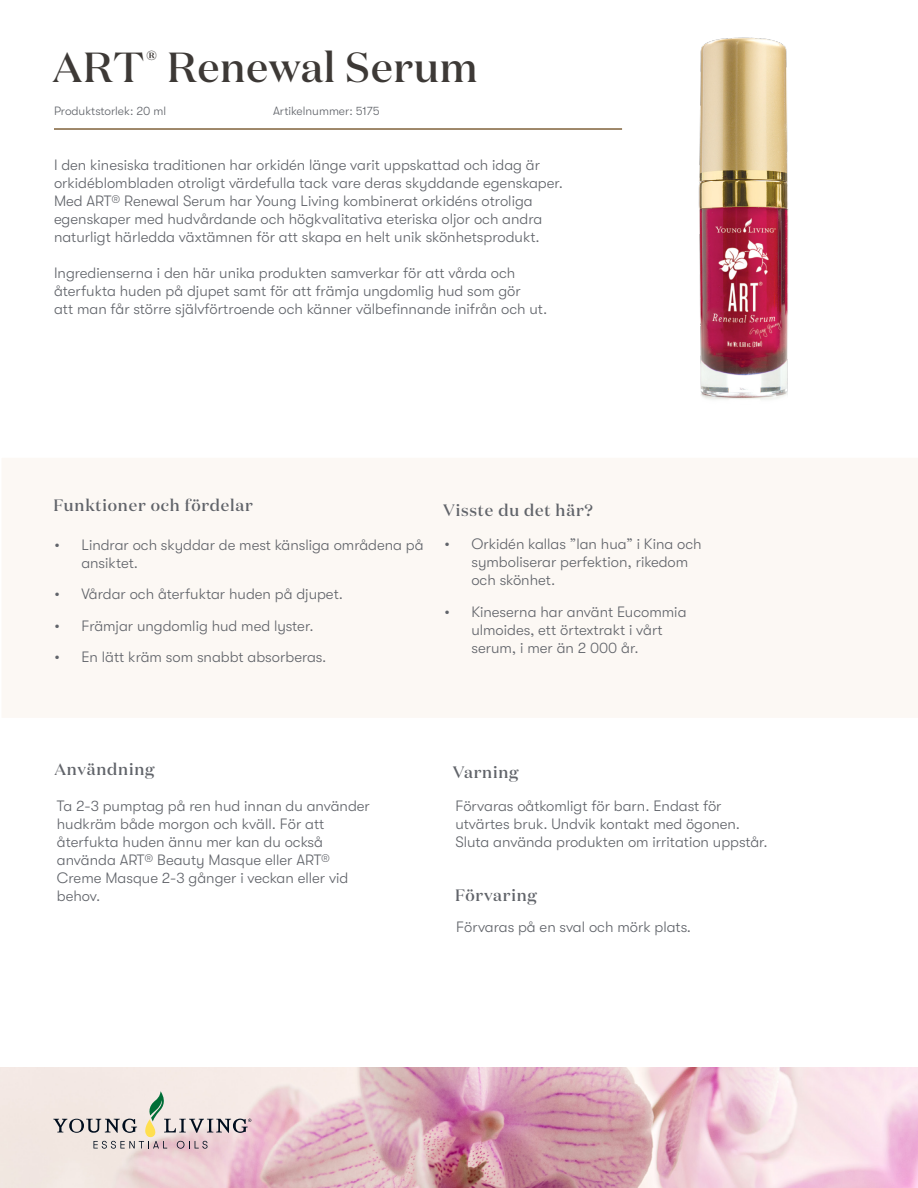
<style>
.page{position:relative;width:918px;height:1188px;background:#fff}
.page>*{position:absolute;margin:0;border:0;box-sizing:border-box;transform-origin:0 0}
.t1{font:500 42px "Domaine Display";letter-spacing:.02em;color:#3d3936}
.t2{font:500 16.5px "Domaine Display";letter-spacing:.05em;color:#61646a}
.t3{font:300 15px/18px "GT Walsheim Pro";color:#61646a}
.t4{font:300 12px "GT Walsheim Pro";color:#61646a}
</style>
<div class="page">
<img style="left:0;top:1067px;width:918px;height:121px">
<svg style="left:53px;top:1091px;width:198px;height:58px;background:#dbd1cd"></svg>
<div style="left:2px;top:458px;width:916px;height:259px;background:#fcf8f4"></div>
<hr style="left:54px;top:128px;width:568px;height:2px;background:#80623b">
<img style="left:698px;top:37px;width:91px;height:363px">
<h1 class="t1" style="left:52px;top:40px;width:427px">ART<sup>®</sup> Renewal Serum</h1>
<p class="t4" style="left:54px;top:104px;width:114px">Produktstorlek: 20 ml</p>
<p class="t4" style="left:273px;top:104px;width:108px">Artikelnummer: 5175</p>
<p class="t3" style="left:54px;top:156px;width:511px">I den kinesiska traditionen har orkidén länge varit uppskattad och idag är orkidéblombladen otroligt värdefulla tack vare deras skyddande egenskaper.<br>Med ART® Renewal Serum har Young Living kombinerat orkidéns otroliga egenskaper med hudvårdande och högkvalitativa eteriska oljor och andra naturligt härledda växtämnen för att skapa en helt unik skönhetsprodukt.</p>
<p class="t3" style="left:54px;top:264px;width:495px">Ingredienserna i den här unika produkten samverkar för att vårda och återfukta huden på djupet samt för att främja ungdomlig hud som gör<br>att man får större självförtroende och känner välbefinnande inifrån och ut.</p>
<p class="t2" style="left:53px;top:495px;width:201px">Funktioner och fördelar</p>
<p class="t2" style="left:443px;top:500px;width:151px">Visste du det här?</p>
<p class="t3" style="left:81px;top:536px;width:344px;text-indent:-27px">• Lindrar och skyddar de mest känsliga områdena på ansiktet.</p>
<p class="t3" style="left:54px;top:585px;width:290px">• Vårdar och återfuktar huden på djupet.</p>
<p class="t3" style="left:54px;top:617px;width:261px">• Främjar ungdomlig hud med lyster.</p>
<p class="t3" style="left:54px;top:648px;width:274px">• En lätt kräm som snabbt absorberas.</p>
<p class="t3" style="left:471px;top:535px;width:232px;text-indent:-27px">• Orkidén kallas ”lan hua” i Kina och symboliserar perfektion, rikedom och skönhet.</p>
<p class="t3" style="left:471px;top:603px;width:217px;text-indent:-27px">• Kineserna har använt Eucommia ulmoides, ett örtextrakt i vårt serum, i mer än 2 000 år.</p>
<p class="t2" style="left:54px;top:759px;width:102px">Användning</p>
<p class="t2" style="left:453px;top:762px;width:67px">Varning</p>
<p class="t3" style="left:57px;top:797px;width:315px">Ta 2-3 pumptag på ren hud innan du använder hudkräm både morgon och kväll. För att återfukta huden ännu mer kan du också använda ART® Beauty Masque eller ART® Creme Masque 2-3 gånger i veckan eller vid behov.</p>
<p class="t3" style="left:455px;top:797px;width:314px">Förvaras oåtkomligt för barn. Endast för utvärtes bruk. Undvik kontakt med ögonen.<br>Sluta använda produkten om irritation uppstår.</p>
<p class="t2" style="left:455px;top:884px;width:83px">Förvaring</p>
<p class="t3" style="left:456px;top:918px;width:237px">Förvaras på en sval och mörk plats.</p>
</div>
